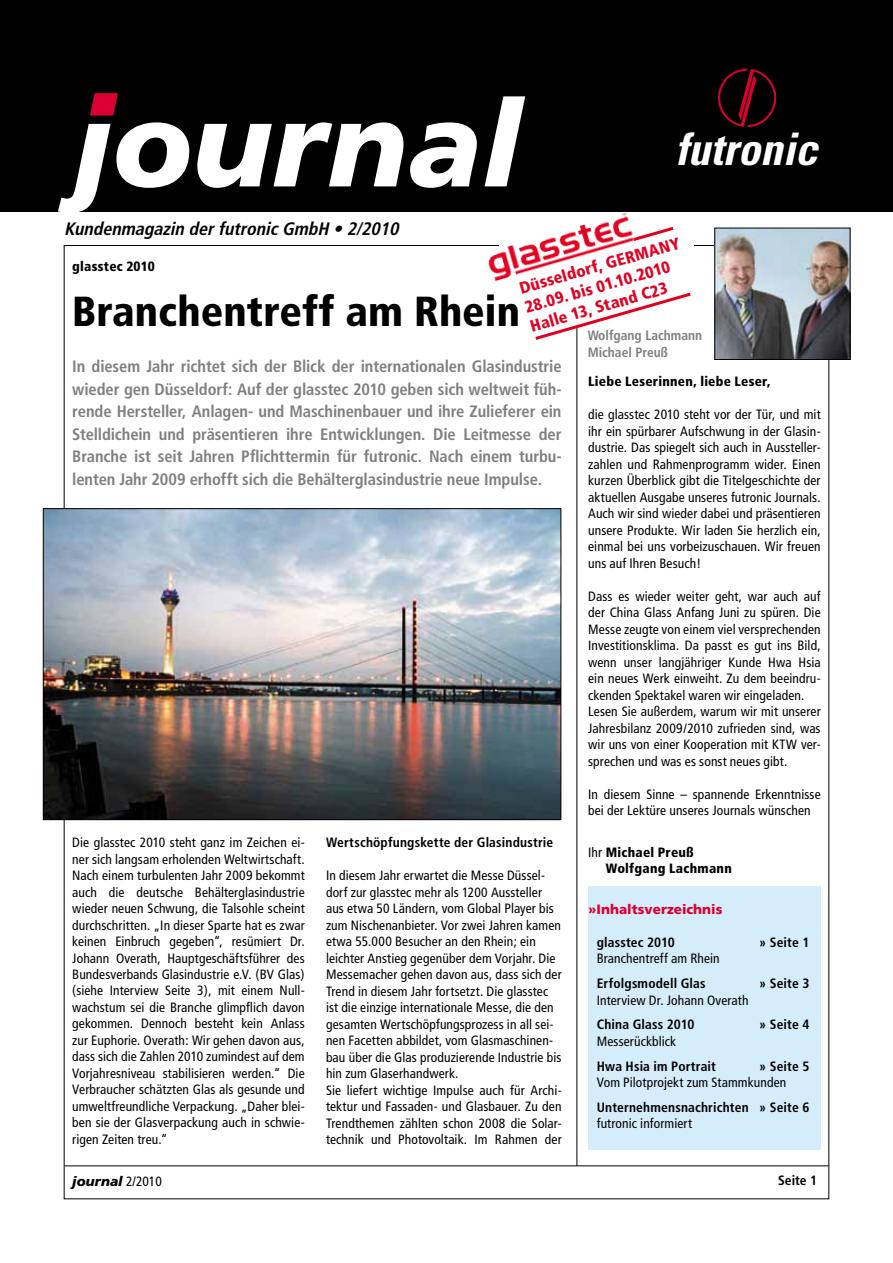
<style>
.page{position:relative;width:893px;height:1263px;background:#fff}
.page>*{position:absolute;margin:0;border:0;box-sizing:border-box;transform-origin:0 0}
.t1{font:italic 900 138px "Frutiger";color:#db0031}
.t2{font:italic 900 120px "Frutiger";color:#fff}
.t3{font:italic 700 condensed 44.85px "Univers";color:#fff}
.t4{font:900 condensed 42px "Frutiger";letter-spacing:.005em;color:#000}
.t5{font:italic 700 condensed 18px "Frutiger";color:#000}
.t6{font:700 condensed 16.5px/22.5px "Frutiger";letter-spacing:-.005em;color:#7e7f81;text-align:justify}
.t7{font:900 condensed 16.5px/19.8px "Frutiger";color:#e20020}
.t8{font:condensed 13.5px/16.5px "Frutiger";letter-spacing:.005em;color:#000}
.t9{font:700 condensed 13.5px "Frutiger";letter-spacing:.01em;color:#000}
.t10{font:900 condensed 13.5px/16.5px "Frutiger";letter-spacing:.02em;color:#000}
.t11{font:700 condensed 13.5px/16.5px "Frutiger";color:#7e7f81}
.t12{font:900 13.5px "Frutiger";color:#db0031}
.t13{font:italic 900 13.5px "Frutiger";color:#000}
.s1{font-weight:400}
.s2{font-weight:400;font-style:normal;font-stretch:condensed}
</style>
<div class="page">
<div style="left:0;top:0;width:893px;height:212px;background:#000"></div>
<hr style="left:64px;top:1165px;width:764px;height:1px;background:#000">
<img style="left:719px;top:68px;width:57px;height:59px">
<img style="left:716px;top:230px;width:132px;height:128px">
<div style="left:714px;top:228px;width:136px;height:132px;border:1px solid #000"></div>
<div style="left:588px;top:886px;width:233px;height:263px;background:#d5edfa"></div>
<hr style="left:576px;top:245px;width:1px;height:921px;background:#000">
<img style="left:45px;top:510px;width:514px;height:308px">
<div style="left:43px;top:508px;width:518px;height:312px;border:1px solid #000"></div>
<img style="left:481px;top:212px;width:149px;height:78px">
<svg style="left:630px;top:227px;width:44px;height:15px"></svg>
<svg style="left:535px;top:290px;width:156px;height:52px"></svg>
<h1 class="t1" style="left:87px;top:-15px;width:44px">.</h1>
<h2 class="t2" style="left:73px;top:73px;width:450px">journal</h2>
<h3 class="t3" style="left:675px;top:121px;width:155px">futronic</h3>
<h3 class="t5" style="left:64px;top:218px;width:340px">Kundenmagazin derfutronicGmbH • 2/2010</h3>
<p class="t7" style="left:517px;top:279px;width:168px;rotate:-16deg">Düsseldorf, GERMANY<br>28.09. bis 01.10.2010<br>Halle 13, Stand C23</p>
<p class="t10" style="left:72px;top:258px;width:84px">glasstec 2010</p>
<h3 class="t4" style="left:72px;top:286px;width:449px">Branchentreff am Rhein</h3>
<p class="t11" style="left:588px;top:327px;width:116px">Wolfgang Lachmann<br>Michael Preuß</p>
<p class="t6" style="left:72px;top:355px;width:491px">In diesem Jahr richtet sich der Blick der internationalen Glasindustrie wieder gen Düsseldorf: Auf der glasstec 2010 geben sich weltweit füh&shy;rende Hersteller, Anlagen- und Maschinenbauer und ihre Zulieferer ein Stelldichein und präsentieren ihre Entwicklungen. Die Leitmesse der Branche ist seit Jahren Pflichttermin für futronic. Nach einem turbu&shy;lenten Jahr 2009 erhofft sich die Behälterglasindustrie neue Impulse.</p>
<p class="t8" style="left:72px;top:834px;width:234px;text-align:justify">Die glasstec 2010 steht ganz im Zeichen ei&shy;ner sich langsam erholenden Weltwirtschaft.<br>Nach einem turbulenten Jahr 2009 bekommt auch die deutsche Behälterglasindustrie wieder neuen Schwung, die Talsohle scheint durchschritten. „In dieser Sparte hat es zwar keinen Einbruch gegeben“, resümiert Dr.<br>Johann Overath, Hauptgeschäftsführer des Bundesverbands Glasindustrie e.V. (BV Glas) (siehe Interview Seite 3), mit einem Null&shy;wachstum sei die Branche glimpflich davon gekommen. Dennoch besteht kein Anlass zur Euphorie. Overath: Wir gehen davon aus, dass sich die Zahlen 2010 zumindest auf dem Vorjahresniveau stabilisieren werden.“ Die Verbraucher schätzten Glas als gesunde und umweltfreundliche Verpackung. „Daher blei&shy;ben sie der Glasverpackung auch in schwie&shy;rigen Zeiten treu.“</p>
<p class="t9" style="left:326px;top:834px;width:229px">Wertschöpfungskette der Glasindustrie</p>
<p class="t8" style="left:326px;top:867px;width:237px">In diesem Jahr erwartet die Messe Düssel&shy;dorf zur glasstec mehr als 1200 Aussteller aus etwa 50 Ländern, vom Global Player bis zum Nischenanbieter. Vor zwei Jahren kamen etwa 55.000 Besucher an den Rhein; ein leichter Anstieg gegenüber dem Vorjahr. Die Messemacher gehen davon aus, dass sich der Trend in diesem Jahr fortsetzt. Die glasstec ist die einzige internationale Messe, die den gesamten Wertschöpfungsprozess in all sei&shy;nen Facetten abbildet, vom Glasmaschinen&shy;bau über die Glas produzierende Industrie bis hin zum Glaserhandwerk.<br>Sie liefert wichtige Impulse auch für Archi&shy;tektur und Fassaden- und Glasbauer. Zu den Trendthemen zählten schon 2008 die Solar&shy;technik und Photovoltaik. Im Rahmen der</p>
<p class="t10" style="left:588px;top:373px;width:184px">Liebe Leserinnen, liebe Leser,</p>
<p class="t8" style="left:588px;top:407px;width:234px;text-align:justify">die glasstec 2010 steht vor der Tür, und mit ihr ein spürbarer Aufschwung in der Glasin&shy;dustrie. Das spiegelt sich auch in Aussteller&shy;zahlen und Rahmenprogramm wider. Einen kurzen Überblick gibt die Titelgeschichte der aktuellen Ausgabe unseres futronic Journals.<br>Auch wir sind wieder dabei und präsentieren unsere Produkte. Wir laden Sie herzlich ein, einmal bei uns vorbeizuschauen. Wir freuen uns auf Ihren Besuch!</p>
<p class="t8" style="left:588px;top:588px;width:234px">Dass es wieder weiter geht, war auch auf der China Glass Anfang Juni zu spüren. Die Messe zeugte von einem viel versprechenden Investitionsklima. Da passt es gut ins Bild, wenn unser langjähriger Kunde Hwa Hsia ein neues Werk einweiht. Zu dem beeindru&shy;ckenden Spektakel waren wir eingeladen.<br>Lesen Sie außerdem, warum wir mit unserer Jahresbilanz 2009/2010 zufrieden sind, was wir uns von einer Kooperation mit KTW ver&shy;sprechen und was es sonst neues gibt.</p>
<p class="t8" style="left:588px;top:786px;width:234px">In diesem Sinne – spannende Erkenntnisse bei der Lektüre unseres Journals wünschen</p>
<p class="t10" style="left:606px;top:844px;width:128px;text-indent:-18px"><span class="s1">Ihr</span> Michael Preuß<br>Wolfgang Lachmann</p>
<p class="t12" style="left:588px;top:901px;width:136px">»Inhaltsverzeichnis</p>
<p class="t9" style="left:597px;top:934px;width:80px">glasstec 2010</p>
<p class="t9" style="left:759px;top:934px;width:52px">» Seite 1</p>
<p class="t8" style="left:597px;top:950px;width:125px">Branchentreff am Rhein</p>
<p class="t9" style="left:597px;top:975px;width:110px">Erfolgsmodell Glas</p>
<p class="t9" style="left:759px;top:975px;width:52px">» Seite 3</p>
<p class="t8" style="left:597px;top:992px;width:153px">Interview Dr. Johann Overath</p>
<p class="t9" style="left:597px;top:1016px;width:99px">China Glass 2010</p>
<p class="t9" style="left:759px;top:1016px;width:52px">» Seite 4</p>
<p class="t8" style="left:597px;top:1033px;width:81px">Messerückblick</p>
<p class="t9" style="left:597px;top:1058px;width:121px">Hwa Hsia im Portrait</p>
<p class="t9" style="left:759px;top:1058px;width:52px">» Seite 5</p>
<p class="t8" style="left:597px;top:1074px;width:191px">Vom Pilotprojekt zum Stammkunden</p>
<p class="t9" style="left:597px;top:1099px;width:214px">Unternehmensnachrichten » Seite 6</p>
<p class="t8" style="left:597px;top:1115px;width:97px">futronic informiert</p>
<p class="t13" style="left:72px;top:1173px;width:91px">journal <span class="s2">2/2010</span></p>
<p class="t9" style="left:778px;top:1172px;width:41px">Seite 1</p>
</div>
